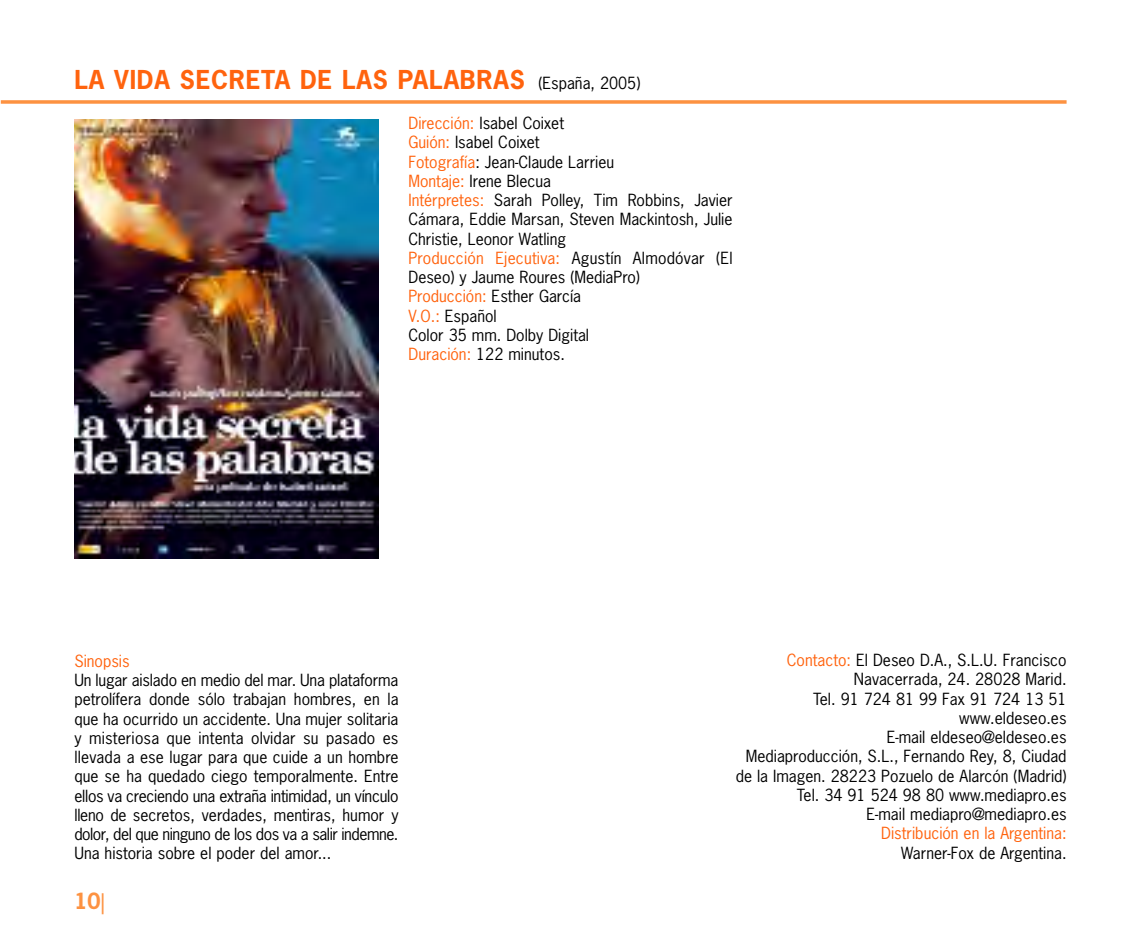
<style>
.page{position:relative;width:1141px;height:943px;background:#fff}
.page>*{position:absolute;margin:0;border:0;box-sizing:border-box;transform-origin:0 0}
.t1{font:700 24.5px "News Gothic";letter-spacing:.03em;color:#ff630e}
.t2{font:700 21px "News Gothic";color:#fd9241}
.t3{font:15.75px/19.2px "News Gothic";color:#000;text-align:justify}
.t4{font:15.75px "News Gothic";color:#ff630e}
.s1{font-weight:400;font-size:15.75px;color:#000}
.s2{color:#ff630e}
.s3{font-weight:400}
</style>
<div class="page">
<svg style="left:1px;top:100px;width:1066px;height:4px;background:#fd9f58"></svg>
<img style="left:74px;top:119px;width:304px;height:439px">
<h1 class="t1" style="left:74px;top:66px;width:568px">LA VIDA SECRETA DE LAS PALABRAS <span class="s1">(España, 2005)</span></h1>
<p class="t3" style="left:408px;top:114px;width:326px;text-align:left"><span class="s2">Dirección:</span> Isabel Coixet<br><span class="s2">Guión:</span> Isabel Coixet<br><span class="s2">Fotografía</span>: Jean-Claude Larrieu<br><span class="s2">Montaje:</span> Irene Blecua<br><span class="s2">Intérpretes:</span> Sarah Polley, Tim Robbins, Javier<br>Cámara, Eddie Marsan, Steven Mackintosh, Julie<br>Christie, Leonor Watling<br><span class="s2">Producción Ejecutiva:</span> Agustín Almodóvar (El<br>Deseo) y Jaume Roures (MediaPro)<br><span class="s2">Producción:</span> Esther García<br><span class="s2">V.O.:</span> Español<br>Color 35 mm. Dolby Digital<br><span class="s2">Duración:</span> 122 minutos.</p>
<p class="t4" style="left:74px;top:652px;width:57px">Sinopsis</p>
<p class="t3" style="left:74px;top:671px;width:326px">Un lugar aislado en medio del mar. Una plataforma petrolífera donde sólo trabajan hombres, en la que ha ocurrido un accidente. Una mujer solitaria y misteriosa que intenta olvidar su pasado es llevada a ese lugar para que cuide a un hombre que se ha quedado ciego temporalmente. Entre ellos va creciendo una extraña intimidad, un vínculo lleno de secretos, verdades, mentiras, humor y dolor, del que ninguno de los dos va a salir indemne.<br>Una historia sobre el poder del amor...</p>
<h2 class="t2" style="left:74px;top:889px;width:32px">10<span class="s3">|</span></h2>
<p class="t3" style="left:736px;top:651px;width:332px;text-align:right"><span class="s2">Contacto:</span> El Deseo D.A., S.L.U. Francisco Navacerrada, 24. 28028 Marid.<br>Tel. 91 724 81 99 Fax 91 724 13 51 www.eldeseo.es<br>E-mail eldeseo@eldeseo.es<br>Mediaproducción, S.L., Fernando Rey, 8, Ciudad de la Imagen. 28223 Pozuelo de Alarcón (Madrid)<br>Tel. 34 91 524 98 80 www.mediapro.es<br>E-mail mediapro@mediapro.es</p>
<p class="t4" style="left:881px;top:824px;width:187px">Distribución en la Argentina:</p>
<p class="t3" style="left:901px;top:843px;width:167px">Warner-Fox de Argentina.</p>
</div>
